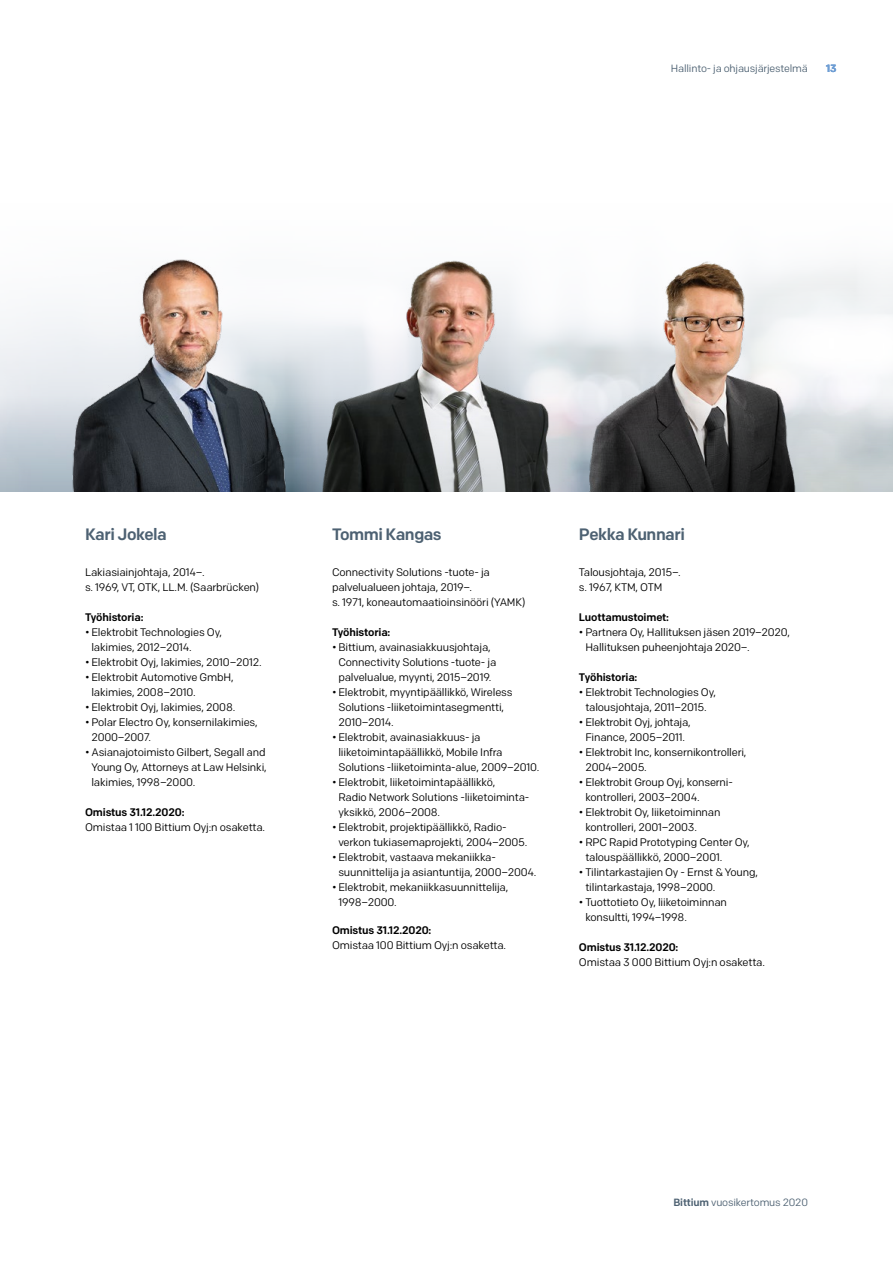
<style>
.page{position:relative;width:893px;height:1263px;background:#fff}
.page>*{position:absolute;margin:0;border:0;box-sizing:border-box;transform-origin:0 0}
.t1{font:500 16.5px "Colfax";letter-spacing:-.03em;color:#4d6172}
.t2{font:10.95px/15px "Colfax";letter-spacing:-.015em;color:#000}
.t3{font:500 10.95px "Colfax";letter-spacing:-.015em;color:#000}
.t4{font:10.5px "Colfax";letter-spacing:-.015em;color:#4d6172}
.t5{font:500 10.5px "Colfax";color:#6f9ed4}
.s1{font-weight:500}
</style>
<div class="page">
<svg style="left:0;top:259px;width:893px;height:136px"></svg>
<svg style="left:0;top:395px;width:893px;height:97px"></svg>
<p class="t4" style="left:671px;top:62px;width:139px">Hallinto- ja ohjausjärjestelmä</p>
<p class="t5" style="left:826px;top:62px;width:12px">13</p>
<h1 class="t1" style="left:85px;top:524px;width:83px">Kari Jokela</h1>
<p class="t2" style="left:85px;top:564px;width:176px">Lakiasiainjohtaja, 2014–.<br>s. 1969, VT, OTK, LL.M. (Saarbrücken)</p>
<p class="t3" style="left:85px;top:610px;width:60px">Työhistoria:</p>
<p class="t2" style="left:91px;top:624px;width:132px;text-indent:-6px">• Elektrobit Technologies Oy, lakimies, 2012–2014.</p>
<p class="t2" style="left:85px;top:654px;width:178px">• Elektrobit Oyj, lakimies, 2010–2012.</p>
<p class="t2" style="left:91px;top:669px;width:144px;text-indent:-6px">• Elektrobit Automotive GmbH, lakimies, 2008–2010.</p>
<p class="t2" style="left:85px;top:699px;width:152px">• Elektrobit Oyj, lakimies, 2008.</p>
<p class="t2" style="left:91px;top:714px;width:168px;text-indent:-6px">• Polar Electro Oy, konsernilakimies,<br>2000–2007.</p>
<p class="t2" style="left:91px;top:744px;width:177px;text-align:justify;text-indent:-6px">• Asianajotoimisto Gilbert, Segall and Young Oy, Attorneys at Law Helsinki, lakimies, 1998–2000.</p>
<p class="t3" style="left:85px;top:805px;width:101px">Omistus 31.12.2020:</p>
<p class="t2" style="left:85px;top:819px;width:182px">Omistaa 1 100 Bittium Oyj:n osaketta.</p>
<h1 class="t1" style="left:332px;top:524px;width:111px">Tommi Kangas</h1>
<p class="t2" style="left:332px;top:564px;width:195px">Connectivity Solutions -tuote- ja palvelualueen johtaja, 2019–.<br>s. 1971, koneautomaatioinsinööri (YAMK)</p>
<p class="t3" style="left:332px;top:625px;width:60px">Työhistoria:</p>
<p class="t2" style="left:332px;top:639px;width:166px;text-align:center">• Bittium, avainasiakkuusjohtaja,<br>Connectivity Solutions -tuote- ja palvelualue, myynti, 2015–2019.</p>
<p class="t2" style="left:338px;top:684px;width:176px;text-indent:-6px">• Elektrobit, myyntipäällikkö, Wireless<br>Solutions -liiketoimintasegmentti,<br>2010–2014.</p>
<p class="t2" style="left:338px;top:729px;width:202px;text-indent:-6px">• Elektrobit, avainasiakkuus- ja liiketoimintapäällikkö, Mobile Infra<br>Solutions -liiketoiminta-alue, 2009–2010.</p>
<p class="t2" style="left:338px;top:774px;width:192px;text-indent:-6px">• Elektrobit, liiketoimintapäällikkö,<br>Radio Network Solutions -liiketoiminta&shy;yksikkö, 2006–2008.</p>
<p class="t2" style="left:338px;top:819px;width:191px;text-indent:-6px">• Elektrobit, projektipäällikkö, Radio&shy;verkon tukiasemaprojekti, 2004–2005.</p>
<p class="t2" style="left:338px;top:849px;width:200px;text-indent:-6px">• Elektrobit, vastaava mekaniikka&shy;suunnittelija ja asiantuntija, 2000–2004.</p>
<p class="t2" style="left:338px;top:879px;width:171px;text-indent:-6px">• Elektrobit, mekaniikkasuunnittelija,<br>1998–2000.</p>
<p class="t3" style="left:332px;top:924px;width:101px">Omistus 31.12.2020:</p>
<p class="t2" style="left:332px;top:938px;width:176px">Omistaa 100 Bittium Oyj:n osaketta.</p>
<h1 class="t1" style="left:579px;top:524px;width:108px">Pekka Kunnari</h1>
<p class="t2" style="left:579px;top:564px;width:103px">Talousjohtaja, 2015–. s. 1967, KTM, OTM</p>
<p class="t3" style="left:579px;top:610px;width:92px">Luottamustoimet:</p>
<p class="t2" style="left:585px;top:624px;width:206px;text-indent:-6px">• Partnera Oy, Hallituksen jäsen 2019–2020,<br>Hallituksen puheenjohtaja 2020–.</p>
<p class="t3" style="left:579px;top:670px;width:60px">Työhistoria:</p>
<p class="t2" style="left:579px;top:684px;width:138px;text-align:center">• Elektrobit Technologies Oy, talousjohtaja, 2011–2015.</p>
<p class="t2" style="left:579px;top:714px;width:113px;text-align:center">• Elektrobit Oyj, johtaja,<br>Finance, 2005–2011.</p>
<p class="t2" style="left:585px;top:744px;width:163px;text-indent:-6px">• Elektrobit Inc, konsernikontrolleri,<br>2004–2005.</p>
<p class="t2" style="left:585px;top:774px;width:149px;text-indent:-6px">• Elektrobit Group Oyj, konserni&shy;kontrolleri, 2003–2004.</p>
<p class="t2" style="left:585px;top:804px;width:137px;text-indent:-6px">• Elektrobit Oy, liiketoiminnan kontrolleri, 2001–2003.</p>
<p class="t2" style="left:585px;top:834px;width:166px;text-indent:-6px">• RPC Rapid Prototyping Center Oy, talouspäällikkö, 2000–2001.</p>
<p class="t2" style="left:585px;top:864px;width:174px;text-indent:-6px">• Tilintarkastajien Oy - Ernst &amp; Young, tilintarkastaja, 1998–2000.</p>
<p class="t2" style="left:585px;top:894px;width:143px;text-indent:-6px">• Tuottotieto Oy, liiketoiminnan konsultti, 1994–1998.</p>
<p class="t3" style="left:579px;top:940px;width:101px">Omistus 31.12.2020:</p>
<p class="t2" style="left:579px;top:954px;width:187px">Omistaa 3 000 Bittium Oyj:n osaketta.</p>
<p class="t4" style="left:673px;top:1196px;width:136px"><span class="s1">Bittium</span> vuosikertomus 2020</p>
</div>
